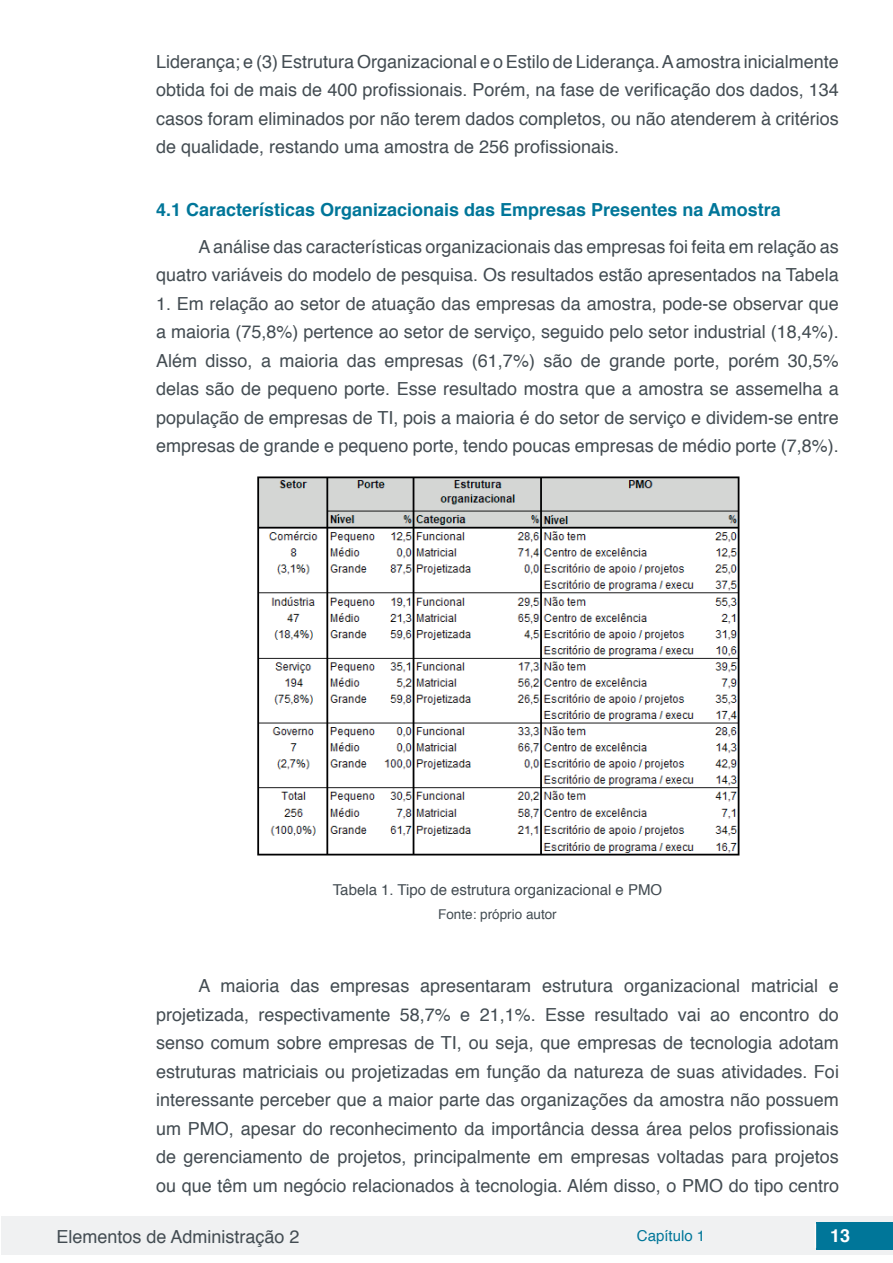
<style>
.page{position:relative;width:893px;height:1263px;background:#fff}
.page>*{position:absolute;margin:0;border:0;box-sizing:border-box;transform-origin:0 0}
.t1{font:18px/28.5px "Helvetica";color:#434c52;text-align:justify}
.t2{font:700 18px "Helvetica";color:#007699}
.t3{font:700 18px "Helvetica";color:#fff}
.t4{font:15px "Helvetica";color:#434c52}
.t5{font:15px "Helvetica";color:#007699}
.t6{font:13.5px "Helvetica";color:#434c52}
</style>
<div class="page">
<div style="left:1px;top:1216px;width:891px;height:38px;background:#f0f1f2"></div>
<div style="left:816px;top:1222px;width:77px;height:27px;background:#007699"></div>
<svg style="left:815px;top:1224px;width:1px;height:24px"></svg>
<img style="left:257px;top:476px;width:483px;height:380px">
<p class="t1" style="left:156px;top:47px;width:684px">Liderança; e (3) Estrutura Organizacional e o Estilo de Liderança. A amostra inicialmente obtida foi de mais de 400 profissionais. Porém, na fase de verificação dos dados, 134 casos foram eliminados por não terem dados completos, ou não atenderem à critérios de qualidade, restando uma amostra de 256 profissionais.</p>
<p class="t2" style="left:156px;top:195px;width:626px">4.1 Características Organizacionais das Empresas Presentes na Amostra</p>
<p class="t1" style="left:156px;top:233px;width:684px;text-align:right">A análise das características organizacionais das empresas foi feita em relação as quatro variáveis do modelo de pesquisa. Os resultados estão apresentados na Tabela</p>
<p class="t1" style="left:156px;top:290px;width:684px">1. Em relação ao setor de atuação das empresas da amostra, pode-se observar que a maioria (75,8%) pertence ao setor de serviço, seguido pelo setor industrial (18,4%).<br>Além disso, a maioria das empresas (61,7%) são de grande porte, porém 30,5% delas são de pequeno porte. Esse resultado mostra que a amostra se assemelha a população de empresas de TI, pois a maioria é do setor de serviço e dividem-se entre empresas de grande e pequeno porte, tendo poucas empresas de médio porte (7,8%).</p>
<p class="t4" style="left:333px;top:878px;width:331px">Tabela 1. Tipo de estrutura organizacional e PMO</p>
<p class="t6" style="left:438px;top:904px;width:120px">Fonte: próprio autor</p>
<p class="t1" style="left:156px;top:972px;width:684px;text-indent:43px">A maioria das empresas apresentaram estrutura organizacional matricial e projetizada, respectivamente 58,7% e 21,1%. Esse resultado vai ao encontro do senso comum sobre empresas de TI, ou seja, que empresas de tecnologia adotam estruturas matriciais ou projetizadas em função da natureza de suas atividades. Foi interessante perceber que a maior parte das organizações da amostra não possuem um PMO, apesar do reconhecimento da importância dessa área pelos profissionais de gerenciamento de projetos, principalmente em empresas voltadas para projetos ou que têm um negócio relacionados à tecnologia. Além disso, o PMO do tipo centro</p>
<p class="t1" style="left:56px;top:1223px;width:245px">Elementos de Administração 2</p>
<p class="t5" style="left:637px;top:1224px;width:70px">Capítulo 1</p>
<p class="t3" style="left:830px;top:1221px;width:22px">13</p>
</div>
